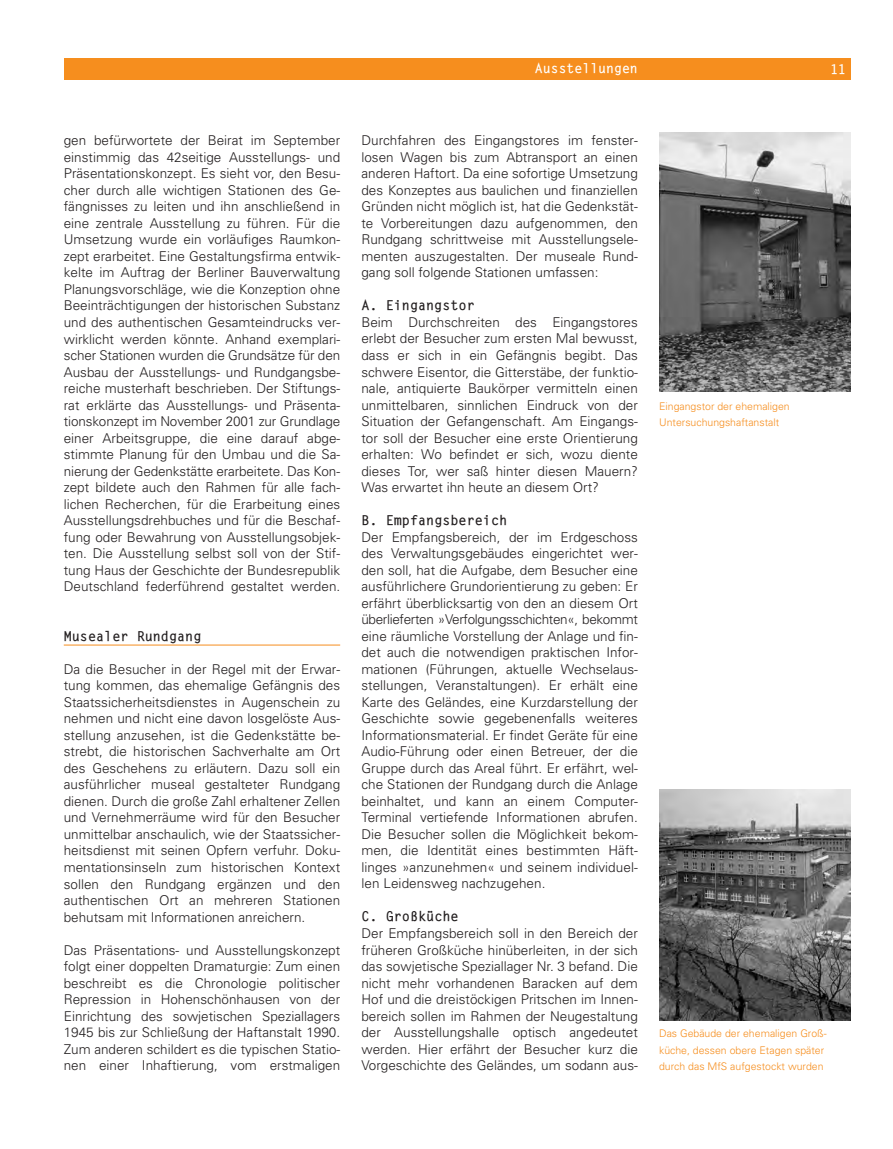
<style>
.page{position:relative;width:893px;height:1149px;background:#fff}
.page>*{position:absolute;margin:0;border:0;box-sizing:border-box;transform-origin:0 0}
.t1{font:300 13.5px/16.5px "Univers";color:#231f20;text-align:justify}
.t2{font:800 13.5px "Letter Gothic EB";color:#231f20}
.t3{font:800 13.2px "Letter Gothic EB";color:#fff}
.t4{font:300 10.5px/16.5px "Univers";color:#f68e1e}
</style>
<div class="page">
<div style="left:64px;top:58px;width:786px;height:22px;background:#f68e1e"></div>
<hr style="left:64px;top:644px;width:276px;height:1px;background:#f68e1e">
<img style="left:659px;top:133px;width:191px;height:258px">
<img style="left:659px;top:789px;width:191px;height:231px">
<p class="t3" style="left:535px;top:63px;width:104px">Ausstellungen</p>
<p class="t3" style="left:830px;top:65px;width:17px">11</p>
<p class="t1" style="left:64px;top:133px;width:278px">gen befürwortete der Beirat im September einstimmig das 42seitige Ausstellungs- und Präsentationskonzept. Es sieht vor, den Besu&shy;cher durch alle wichtigen Stationen des Ge&shy;fängnisses zu leiten und ihn anschließend in eine zentrale Ausstellung zu führen. Für die Umsetzung wurde ein vorläufiges Raumkon&shy;zept erarbeitet. Eine Gestaltungsfirma entwik&shy;kelte im Auftrag der Berliner Bauverwaltung Planungsvorschläge, wie die Konzeption ohne Beeinträchtigungen der historischen Substanz und des authentischen Gesamteindrucks ver&shy;wirklicht werden könnte. Anhand exemplari&shy;scher Stationen wurden die Grundsätze für den Ausbau der Ausstellungs- und Rundgangsbe&shy;reiche musterhaft beschrieben. Der Stiftungs&shy;rat erklärte das Ausstellungs- und Präsenta&shy;tionskonzept im November 2001 zur Grundlage einer Arbeitsgruppe, die eine darauf abge&shy;stimmte Planung für den Umbau und die Sa&shy;nierung der Gedenkstätte erarbeitete. Das Kon&shy;zept bildete auch den Rahmen für alle fach&shy;lichen Recherchen, für die Erarbeitung eines Ausstellungsdrehbuches und für die Beschaf&shy;fung oder Bewahrung von Ausstellungsobjek&shy;ten. Die Ausstellung selbst soll von der Stif&shy;tung Haus der Geschichte der Bundesrepublik Deutschland federführend gestaltet werden.</p>
<p class="t2" style="left:64px;top:630px;width:139px">Musealer Rundgang</p>
<p class="t1" style="left:64px;top:661px;width:278px">Da die Besucher in der Regel mit der Erwar&shy;tung kommen, das ehemalige Gefängnis des Staatssicherheitsdienstes in Augenschein zu nehmen und nicht eine davon losgelöste Aus&shy;stellung anzusehen, ist die Gedenkstätte be&shy;strebt, die historischen Sachverhalte am Ort des Geschehens zu erläutern. Dazu soll ein ausführlicher museal gestalteter Rundgang dienen. Durch die große Zahl erhaltener Zellen und Vernehmerräume wird für den Besucher unmittelbar anschaulich, wie der Staatssicher&shy;heitsdienst mit seinen Opfern verfuhr. Doku&shy;mentationsinseln zum historischen Kontext sollen den Rundgang ergänzen und den authentischen Ort an mehreren Stationen behutsam mit Informationen anreichern.</p>
<p class="t1" style="left:64px;top:942px;width:278px">Das Präsentations- und Ausstellungskonzept folgt einer doppelten Dramaturgie: Zum einen beschreibt es die Chronologie politischer Repression in Hohenschönhausen von der Einrichtung des sowjetischen Speziallagers 1945 bis zur Schließung der Haftanstalt 1990.<br>Zum anderen schildert es die typischen Statio&shy;nen einer Inhaftierung, vom erstmaligen</p>
<p class="t1" style="left:361px;top:133px;width:278px">Durchfahren des Eingangstores im fenster&shy;losen Wagen bis zum Abtransport an einen anderen Haftort. Da eine sofortige Umsetzung des Konzeptes aus baulichen und finanziellen Gründen nicht möglich ist, hat die Gedenkstät&shy;te Vorbereitungen dazu aufgenommen, den Rundgang schrittweise mit Ausstellungsele&shy;menten auszugestalten. Der museale Rund&shy;gang soll folgende Stationen umfassen:</p>
<p class="t2" style="left:361px;top:300px;width:115px">A. Eingangstor</p>
<p class="t1" style="left:361px;top:315px;width:278px">Beim Durchschreiten des Eingangstores erlebt der Besucher zum ersten Mal bewusst, dass er sich in ein Gefängnis begibt. Das schwere Eisentor, die Gitterstäbe, der funktio&shy;nale, antiquierte Baukörper vermitteln einen unmittelbaren, sinnlichen Eindruck von der Situation der Gefangenschaft. Am Eingangs&shy;tor soll der Besucher eine erste Orientierung erhalten: Wo befindet er sich, wozu diente dieses Tor, wer saß hinter diesen Mauern?<br>Was erwartet ihn heute an diesem Ort?</p>
<p class="t2" style="left:361px;top:515px;width:147px">B. Empfangsbereich</p>
<p class="t1" style="left:361px;top:529px;width:278px">Der Empfangsbereich, der im Erdgeschoss des Verwaltungsgebäudes eingerichtet wer&shy;den soll, hat die Aufgabe, dem Besucher eine ausführlichere Grundorientierung zu geben: Er erfährt überblicksartig von den an diesem Ort überlieferten »Verfolgungsschichten«, bekommt eine räumliche Vorstellung der Anlage und fin&shy;det auch die notwendigen praktischen Infor&shy;mationen (Führungen, aktuelle Wechselaus&shy;stellungen, Veranstaltungen). Er erhält eine Karte des Geländes, eine Kurzdarstellung der Geschichte sowie gegebenenfalls weiteres Informationsmaterial. Er findet Geräte für eine Audio-Führung oder einen Betreuer, der die Gruppe durch das Areal führt. Er erfährt, wel&shy;che Stationen der Rundgang durch die Anlage beinhaltet, und kann an einem Computer-Terminal vertiefende Informationen abrufen.<br>Die Besucher sollen die Möglichkeit bekom&shy;men, die Identität eines bestimmten Häft&shy;linges »anzunehmen« und seinem individuel&shy;len Leidensweg nachzugehen.</p>
<p class="t2" style="left:361px;top:911px;width:99px">C. Großküche</p>
<p class="t1" style="left:361px;top:925px;width:278px">Der Empfangsbereich soll in den Bereich der früheren Großküche hinüberleiten, in der sich das sowjetische Speziallager Nr. 3 befand. Die nicht mehr vorhandenen Baracken auf dem Hof und die dreistöckigen Pritschen im Innen&shy;bereich sollen im Rahmen der Neugestaltung der Ausstellungshalle optisch angedeutet werden. Hier erfährt der Besucher kurz die Vorgeschichte des Geländes, um sodann aus-</p>
<p class="t4" style="left:659px;top:398px;width:132px">Eingangstor der ehemaligen<br>Untersuchungshaftanstalt</p>
<p class="t4" style="left:659px;top:1025px;width:169px">Das Gebäude der ehemaligen Groß&shy;küche, dessen obere Etagen später durch das MfS aufgestockt wurden</p>
</div>
